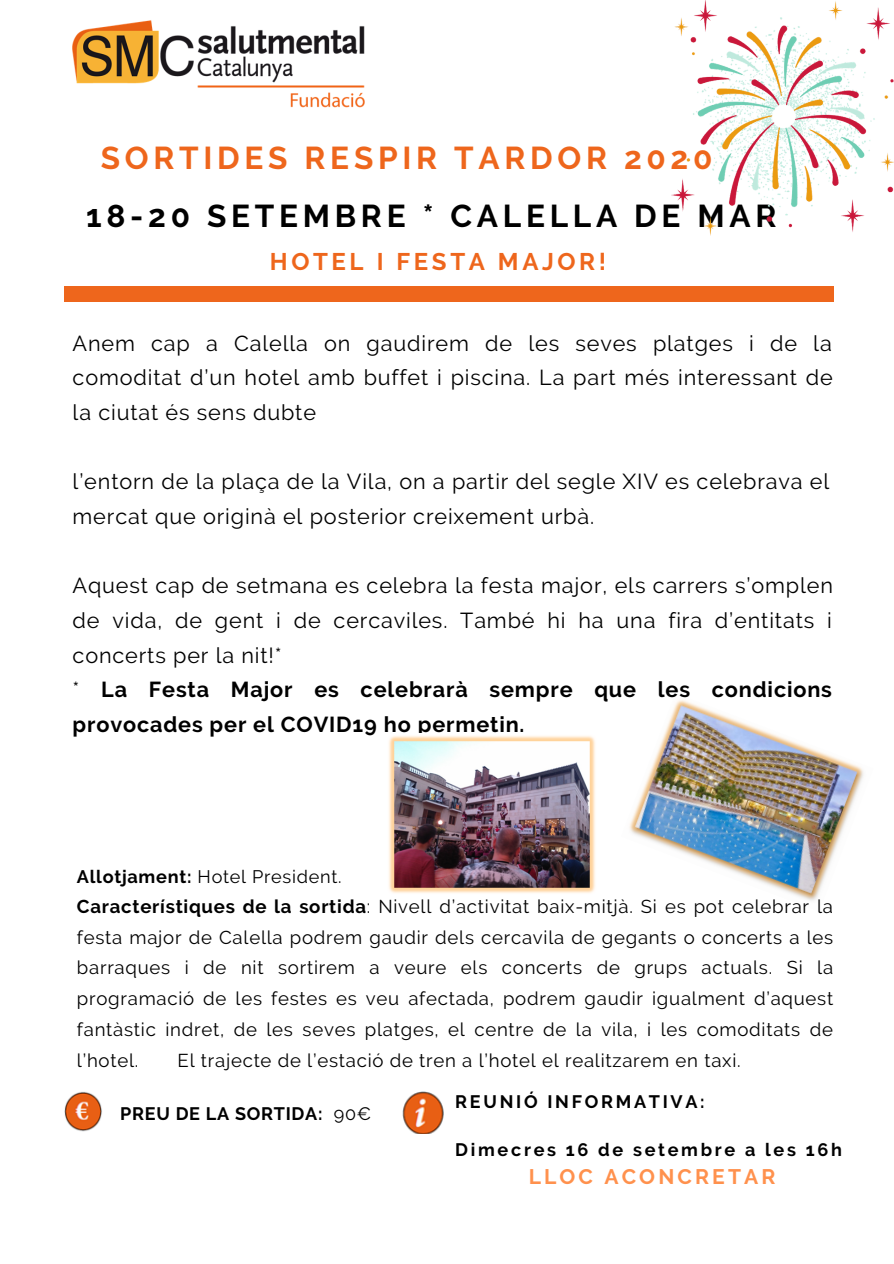
<style>
.page{position:relative;width:894px;height:1264px;background:#fff}
.page>*{position:absolute;margin:0;border:0;box-sizing:border-box;transform-origin:0 0}
.t1{font:700 31.5px "Raleway";letter-spacing:.15em;color:#000}
.t2{font:700 31.5px "Raleway";letter-spacing:.15em;color:#ee661c}
.t3{font:700 24px "Raleway";letter-spacing:.15em;color:#ee661c}
.t4{font:21.6px/34.7px "Raleway";letter-spacing:.04em;color:#000}
.t5{font:700 21px "Raleway";letter-spacing:.15em;color:#ff914d}
.t6{font:18.6px/30.8px "Raleway";letter-spacing:.04em;color:#000;text-align:justify}
.t7{font:18.15px "Raleway";letter-spacing:.04em;color:#000}
.t8{font:700 18px "Raleway";letter-spacing:.15em;color:#000}
.t9{font:700 18px "Raleway";letter-spacing:.04em;color:#000}
.s1{font-weight:700}
.s2{font-weight:400}
</style>
<div class="page">
<img style="left:72px;top:20px;width:293px;height:88px">
<img style="left:64px;top:1092px;width:38px;height:40px">
<img style="left:402px;top:1091px;width:42px;height:42px">
<img style="left:629px;top:700px;width:235px;height:201px">
<div style="left:64px;top:286px;width:769px;height:16px;background:#ee661c"></div>
<img style="left:389px;top:736px;width:206px;height:157px">
<img style="left:671px;top:0;width:222px;height:235px">
<h1 class="t2" style="left:101px;top:140px;width:613px">SORTIDES RESPIR TARDOR 2020</h1>
<h1 class="t1" style="left:86px;top:197px;width:691px">18-20 SETEMBRE * CALELLA DE MAR</h1>
<p class="t3" style="left:270px;top:247px;width:338px">HOTEL I FESTA MAJOR!</p>
<p class="t4" style="left:73px;top:326px;width:761px;text-align:justify">Anem cap a Calella on gaudirem de les seves platges i de la comoditat d’un hotel amb buffet i piscina. La part més interessant de la ciutat és sens dubte</p>
<p class="t4" style="left:73px;top:464px;width:758px">l’entorn de la plaça de la Vila, on a partir del segle XIV es celebrava el mercat que originà el posterior creixement urbà.</p>
<p class="t4" style="left:73px;top:568px;width:761px">Aquest cap de setmana es celebra la festa major, els carrers s’omplen de vida, de gent i de cercaviles. També hi ha una fira d’entitats i concerts per la nit!*<br>* <span class="s1">La Festa Major es celebrarà sempre que les condicions provocades per el COVID19 ho permetin.</span></p>
<p class="t7" style="left:77px;top:865px;width:266px"><span class="s1">Allotjament:</span> Hotel President.</p>
<p class="t6" style="left:77px;top:891px;width:757px"><span class="s1">Característiques de la sortida</span>: Nivell d’activitat baix-mitjà. Si es pot celebrar la festa major de Calella podrem gaudir dels cercavila de gegants o concerts a les barraques i de nit sortirem a veure els concerts de grups actuals. Si la programació de les festes es veu afectada, podrem gaudir igualment d’aquest fantàstic indret, de les seves platges, el centre de la vila, i les comoditats de l’hotel.</p>
<p class="t6" style="left:177px;top:1044px;width:564px">El trajecte de l’estació de tren a l’hotel el realitzarem en taxi.</p>
<p class="t9" style="left:120px;top:1102px;width:252px">PREU DE LA SORTIDA: <span class="s2">90€</span></p>
<p class="t8" style="left:455px;top:1090px;width:251px">REUNIÓ INFORMATIVA:</p>
<p class="t8" style="left:455px;top:1139px;width:388px">Dimecres 16 de setembre a les 16h</p>
<p class="t5" style="left:528px;top:1164px;width:248px">LLOC ACONCRETAR</p>
</div>
